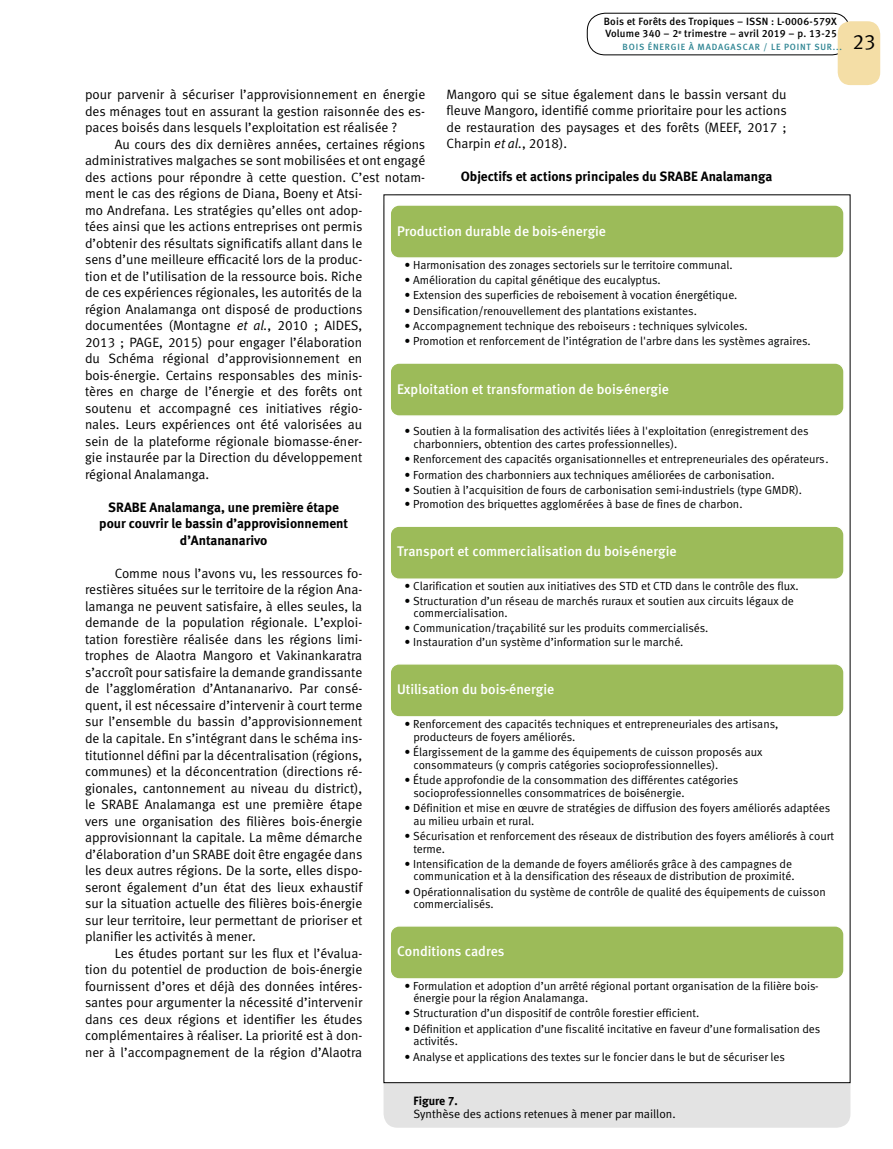
<style>
.page{position:relative;width:893px;height:1149px;background:#fff}
.page>*{position:absolute;margin:0;border:0;box-sizing:border-box;transform-origin:0 0}
.t1{font:21px "Meta Normal LF";color:#000}
.t2{font:13.95px "Meta Medium LF";color:#fff}
.t3{font:13.5px/16.5px "Meta Normal LF";color:#000;text-align:justify}
.t4{font:13.5px/16.5px "Meta Bold LF";color:#000;text-align:center}
.t5{font:12px "Meta Normal LF";color:#000}
.t6{font:12px "Meta Bold LF";color:#000}
.t7{font:11.7px/12.6px "Meta Normal";letter-spacing:-.005em;color:#010202}
.t8{font:10.5px/12px "Meta Medium LF";letter-spacing:.02em;color:#000}
.t9{font:9px "Meta Medium LF";letter-spacing:.09em;color:#2f8593}
.s1{font-style:italic}
</style>
<div class="page">
<div style="left:587px;top:13px;width:263px;height:42px;border:1px solid #000;border-radius:18px"></div>
<div style="left:838px;top:21px;width:42px;height:64px;background:#f4dea6;border-radius:13px"></div>
<div style="left:384px;top:194px;width:466px;height:933px;background:#e3e3e3;border-radius:14px"></div>
<div style="left:384px;top:195px;width:466px;height:887px;background:#fff"></div>
<div style="left:390px;top:205px;width:454px;height:53px;background:#9cbb59;border-radius:9px"></div>
<div style="left:389px;top:204px;width:456px;height:55px;border:1px solid #fff;border-radius:9px"></div>
<div style="left:390px;top:363px;width:454px;height:53px;background:#9cbb59;border-radius:9px"></div>
<div style="left:389px;top:362px;width:456px;height:54px;border:1px solid #fff;border-radius:9px"></div>
<div style="left:390px;top:526px;width:454px;height:53px;background:#9cbb59;border-radius:9px"></div>
<div style="left:389px;top:525px;width:456px;height:54px;border:1px solid #fff;border-radius:9px"></div>
<div style="left:390px;top:663px;width:454px;height:53px;background:#9cbb59;border-radius:9px"></div>
<div style="left:389px;top:663px;width:456px;height:54px;border:1px solid #fff;border-radius:9px"></div>
<div style="left:390px;top:925px;width:454px;height:53px;background:#9cbb59;border-radius:9px"></div>
<div style="left:389px;top:924px;width:456px;height:55px;border:1px solid #fff;border-radius:9px"></div>
<p class="t8" style="left:604px;top:16px;width:235px">Bois et Forêts des Tropiques – ISSN : L-0006-579X<br>Volume 340 – 2<sup>e</sup> trimestre – avril 2019 – p. 13-25</p>
<p class="t9" style="left:623px;top:41px;width:221px">BOIS ÉNERGIE À MADAGASCAR / LE POINT SUR...</p>
<h1 class="t1" style="left:852px;top:30px;width:25px">23</h1>
<p class="t3" style="left:446px;top:86px;width:342px">Mangoro qui se situe également dans le bassin versant du fleuve Mangoro, identifié comme prioritaire pour les actions de restauration des paysages et des forêts (MEEF, 2017 ; Charpin <span class="s1">et al.</span>, 2018).</p>
<p class="t4" style="left:461px;top:168px;width:313px">Objectifs et actions principales du SRABE Analamanga</p>
<p class="t3" style="left:85px;top:86px;width:342px">pour parvenir à sécuriser l’approvisionnement en énergie des ménages tout en assurant la gestion raisonnée des es&shy;paces boisés dans lesquels l’exploitation est réalisée ?</p>
<p class="t3" style="left:85px;top:135px;width:342px;text-align:left;text-indent:30px">Au cours des dix dernières années, certaines régions administratives malgaches se sont mobilisées et ont engagé des actions pour répondre à cette question. C’est notam&shy;ment le cas des régions de Diana, Boeny et Atsi-<br>mo Andrefana. Les stratégies qu’elles ont adop-<br>tées ainsi que les actions entreprises ont permis<br>d’obtenir des résultats significatifs allant dans le<br>sens d’une meilleure efficacité lors de la produc-<br>tion et de l’utilisation de la ressource bois. Riche<br>de ces expériences régionales, les autorités de la<br>région Analamanga ont disposé de productions documentées (Montagne <span class="s1">et al.</span>, 2010 ; AIDES,<br>2013 ; PAGE, 2015) pour engager l’élaboration<br>du Schéma régional d’approvisionnement en bois-énergie. Certains responsables des minis-<br>tères en charge de l’énergie et des forêts ont<br>soutenu et accompagné ces initiatives régio-<br>nales. Leurs expériences ont été valorisées au<br>sein de la plateforme régionale biomasse-éner-<br>gie instaurée par la Direction du développement<br>régional Analamanga.</p>
<p class="t4" style="left:99px;top:498px;width:250px">SRABE Analamanga, une première étape pour couvrir le bassin d’approvisionnement d’Antananarivo</p>
<p class="t3" style="left:85px;top:564px;width:279px;text-indent:30px">Comme nous l’avons vu, les ressources fo&shy;restières situées sur le territoire de la région Ana&shy;lamanga ne peuvent satisfaire, à elles seules, la demande de la population régionale. L’exploi&shy;tation forestière réalisée dans les régions limi&shy;trophes de Alaotra Mangoro et Vakinankaratra s’accroît pour satisfaire la demande grandissante de l’agglomération d’Antananarivo. Par consé&shy;quent, il est nécessaire d’intervenir à court terme sur l’ensemble du bassin d’approvisionnement de la capitale. En s’intégrant dans le schéma ins&shy;titutionnel défini par la décentralisation (régions, communes) et la déconcentration (directions ré&shy;gionales, cantonnement au niveau du district), le SRABE Analamanga est une première étape vers une organisation des filières bois-énergie approvisionnant la capitale. La même démarche d’élaboration d’un SRABE doit être engagée dans les deux autres régions. De la sorte, elles dispo&shy;seront également d’un état des lieux exhaustif sur la situation actuelle des filières bois-énergie sur leur territoire, leur permettant de prioriser et planifier les activités à mener.</p>
<p class="t3" style="left:85px;top:944px;width:279px;text-indent:30px">Les études portant sur les flux et l’évalua&shy;tion du potentiel de production de bois-énergie fournissent d’ores et déjà des données intéres&shy;santes pour argumenter la nécessité d’intervenir dans ces deux régions et identifier les études complémentaires à réaliser. La priorité est à don&shy;ner à l’accompagnement de la région d’Alaotra</p>
<p class="t2" style="left:397px;top:222px;width:211px">Production durable de bois-énergie</p>
<p class="t7" style="left:405px;top:258px;width:330px">• Harmonisation des zonages sectoriels sur le territoire communal.</p>
<p class="t7" style="left:405px;top:273px;width:258px">• Amélioration du capital génétique des eucalyptus.</p>
<p class="t7" style="left:405px;top:289px;width:334px">• Extension des superficies de reboisement à vocation énergétique.</p>
<p class="t7" style="left:405px;top:304px;width:294px">• Densification/renouvellement des plantations existantes.</p>
<p class="t7" style="left:405px;top:319px;width:344px">• Accompagnement technique des reboiseurs : techniques sylvicoles.</p>
<p class="t7" style="left:405px;top:335px;width:408px">• Promotion et renforcement de l’intégration de l'arbre dans les systèmes agraires.</p>
<p class="t2" style="left:397px;top:380px;width:274px">Exploitation et transformation de bois-énergie</p>
<p class="t7" style="left:413px;top:425px;width:397px;text-indent:-9px">• Soutien à la formalisation des activités liées à l'exploitation (enregistrement des charbonniers, obtention des cartes professionnelles).</p>
<p class="t7" style="left:405px;top:452px;width:426px">• Renforcement des capacités organisationnelles et entrepreneuriales des opérateurs.</p>
<p class="t7" style="left:405px;top:468px;width:372px">• Formation des charbonniers aux techniques améliorées de carbonisation.</p>
<p class="t7" style="left:405px;top:483px;width:399px">• Soutien à l’acquisition de fours de carbonisation semi-industriels (type GMDR).</p>
<p class="t7" style="left:405px;top:497px;width:339px">• Promotion des briquettes agglomérées à base de fines de charbon.</p>
<p class="t2" style="left:397px;top:543px;width:281px">Transport et commercialisation du bois-énergie</p>
<p class="t7" style="left:405px;top:579px;width:396px">• Clarification et soutien aux initiatives des STD et CTD dans le contrôle des flux.</p>
<p class="t7" style="left:413px;top:594px;width:382px;text-indent:-9px">• Structuration d’un réseau de marchés ruraux et soutien aux circuits légaux de commercialisation.</p>
<p class="t7" style="left:405px;top:621px;width:305px">• Communication/traçabilité sur les produits commercialisés.</p>
<p class="t7" style="left:405px;top:635px;width:280px">• Instauration d’un système d’information sur le marché.</p>
<p class="t2" style="left:397px;top:681px;width:159px">Utilisation du bois-énergie</p>
<p class="t7" style="left:413px;top:717px;width:367px;text-indent:-9px">• Renforcement des capacités techniques et entrepreneuriales des artisans, producteurs de foyers améliorés.</p>
<p class="t7" style="left:413px;top:745px;width:351px;text-indent:-9px">• Élargissement de la gamme des équipements de cuisson proposés aux consommateurs (y compris catégories socioprofessionnelles).</p>
<p class="t7" style="left:413px;top:773px;width:326px;text-indent:-9px">• Étude approfondie de la consommation des différentes catégories socioprofessionnelles consommatrices de bois-énergie.</p>
<p class="t7" style="left:413px;top:801px;width:418px;text-indent:-9px">• Définition et mise en œuvre de stratégies de diffusion des foyers améliorés adaptées au milieu urbain et rural.</p>
<p class="t7" style="left:413px;top:829px;width:422px;text-indent:-9px">• Sécurisation et renforcement des réseaux de distribution des foyers améliorés à court terme.</p>
<p class="t7" style="left:405px;top:857px;width:391px;text-align:right">• Intensification de la demande de foyers améliorés grâce à des campagnes de communication et à la densification des réseaux de distribution de proximité.</p>
<p class="t7" style="left:413px;top:885px;width:414px;text-indent:-9px">• Opérationnalisation du système de contrôle de qualité des équipements de cuisson commercialisés.</p>
<p class="t2" style="left:397px;top:943px;width:109px">Conditions cadres</p>
<p class="t7" style="left:413px;top:978px;width:407px;text-indent:-9px">• Formulation et adoption d’un arrêté régional portant organisation de la filière bois&shy;énergie pour la région Analamanga.</p>
<p class="t7" style="left:405px;top:1006px;width:296px">• Structuration d’un dispositif de contrôle forestier efficient.</p>
<p class="t7" style="left:413px;top:1021px;width:409px;text-indent:-9px">• Définition et application d’une fiscalité incitative en faveur d’une formalisation des activités.</p>
<p class="t7" style="left:405px;top:1049px;width:382px">• Analyse et applications des textes sur le foncier dans le but de sécuriser les</p>
<p class="t6" style="left:414px;top:1092px;width:46px">Figure 7.</p>
<p class="t5" style="left:414px;top:1106px;width:264px">Synthèse des actions retenues à mener par maillon.</p>
</div>
